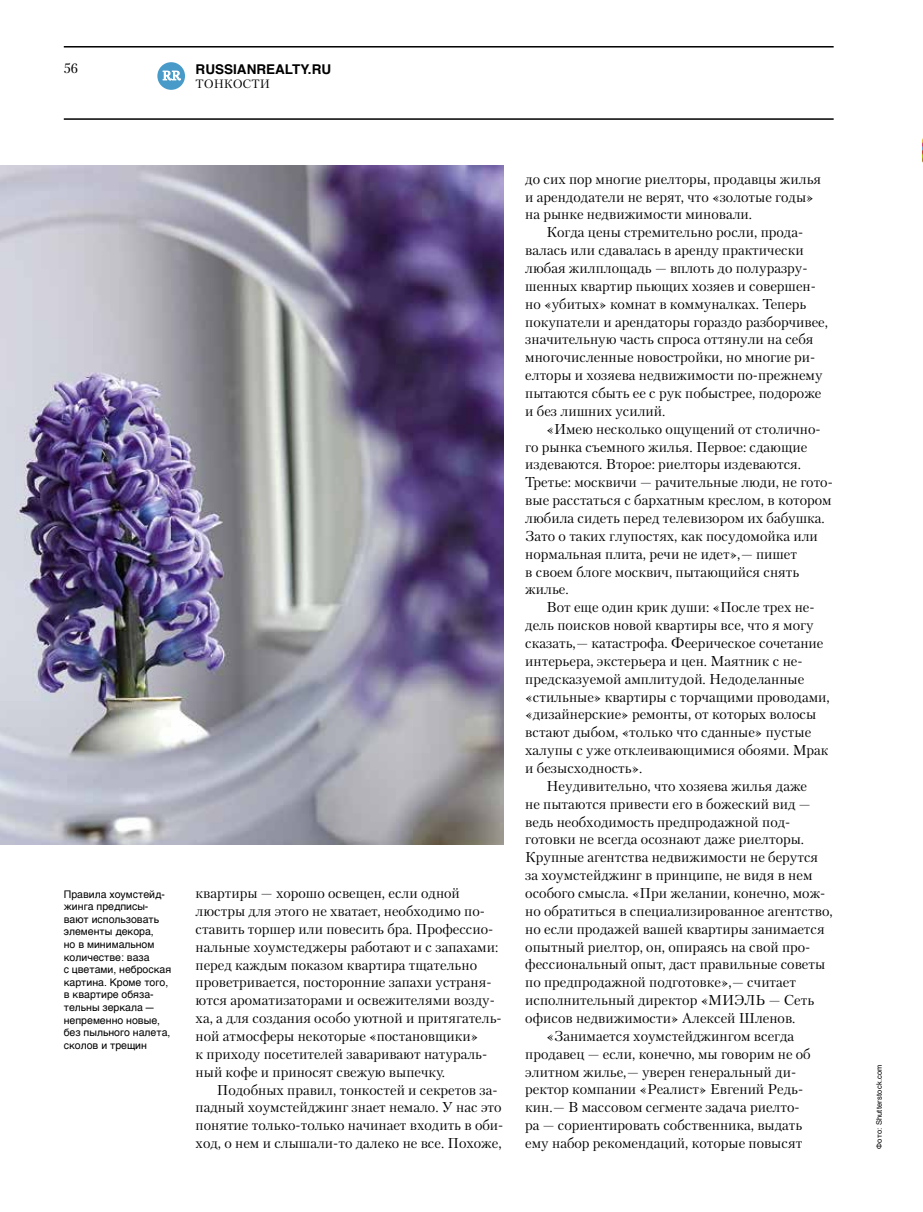
<style>
.page{position:relative;width:923px;height:1212px;background:#fff}
.page>*{position:absolute;margin:0;border:0;box-sizing:border-box;transform-origin:0 0}
.t1{font:14.25px/17.9px "Petersburg TF";color:#000}
.t2{font:700 13.5px "Helvetica TF";color:#000}
.t3{font:13.5px "Petersburg TF";color:#000}
.t4{font:12.6px "Petersburg TF";color:#fff}
.t5{font:12px "Petersburg TF";color:#000}
.t6{font:10.5px/12.6px "Helvetica TF";color:#000}
.t7{font:7.5px "Helvetica TF";letter-spacing:.025em;color:#000}
</style>
<div class="page">
<hr style="left:64px;top:118px;width:769px;height:2px;background:#000">
<hr style="left:64px;top:46px;width:769px;height:2px;background:#000">
<div style="left:157px;top:62px;width:28px;height:28px;background:#489bc8;border-radius:50%"></div>
<svg style="left:163px;top:71px;width:18px;height:9px"></svg>
<img style="left:0;top:166px;width:504px;height:678px">
<img style="left:922px;top:138px;width:1px;height:25px">
<p class="t3" style="left:64px;top:60px;width:16px">56</p>
<p class="t2" style="left:196px;top:58px;width:137px">RUSSIANREALTY.RU</p>
<p class="t5" style="left:196px;top:77px;width:39px">Тонкос</p>
<p class="t5" style="left:251px;top:77px;width:17px">ти</p>
<p class="t4" style="left:162px;top:68px;width:20px">RR</p>
<p class="t6" style="left:64px;top:888px;width:109px">Правила хоумстейд&shy;жинга предписы&shy;вают использовать элементы декора,<br>но в минимальном количестве: ваза<br>с цветами, неброская картина. Кроме того, в квартире обяза&shy;тельны зеркала — непременно новые, без пыльного налета, сколов и трещин</p>
<p class="t1" style="left:196px;top:884px;width:307px">квартиры — хорошо освещен, если одной люстры для этого не хватает, необходимо по&shy;ставить торшер или повесить бра. Профессио&shy;нальные хоумстеджеры работают и с запахами: перед каждым показом квартира тщательно проветривается, посторонние запахи устраня&shy;ются ароматизаторами и освежителями возду&shy;ха, а для создания особо уютной и притягатель&shy;ной атмосферы некоторые «постановщики»<br>к приходу посетителей заваривают натураль&shy;ный кофе и приносят свежую выпечку.</p>
<p class="t1" style="left:196px;top:1080px;width:309px;text-indent:21px">Подобных правил, тонкостей и секретов за&shy;падный хоумстейджинг знает немало. У нас это понятие только-только начинает входить в оби&shy;ход, о нем и слышали-то далеко не все. Похоже,</p>
<p class="t1" style="left:525px;top:169px;width:297px">до сих пор многие риелторы, продавцы жилья и арендодатели не верят, что «золотые годы» на рынке недвижимости миновали.</p>
<p class="t1" style="left:525px;top:223px;width:304px;text-indent:21px">Когда цены стремительно росли, прода&shy;валась или сдавалась в аренду практически любая жилплощадь — вплоть до полуразру&shy;шенных квартир пьющих хозяев и совершен&shy;но «убитых» комнат в коммуналках. Теперь покупатели и арендаторы гораздо разборчивее, значительную часть спроса оттянули на себя многочисленные новостройки, но многие ри&shy;елторы и хозяева недвижимости по-прежнему пытаются сбыть ее с рук побыстрее, подороже и без лишних усилий.</p>
<p class="t1" style="left:525px;top:419px;width:309px;text-indent:21px">«Имею несколько ощущений от столично&shy;го рынка съемного жилья. Первое: сдающие издеваются. Второе: риелторы издеваются.<br>Третье: москвичи — рачительные люди, не гото&shy;вые расстаться с бархатным креслом, в котором любила сидеть перед телевизором их бабушка.<br>Зато о таких глупостях, как посудомойка или нормальная плита, речи не идет»,— пишет<br>в своем блоге москвич, пытающийся снять жилье.</p>
<p class="t1" style="left:546px;top:598px;width:269px">Вот еще один крик души: «После трех не-</p>
<p class="t1" style="left:525px;top:616px;width:290px">дель поисков новой квартиры все, что я могу</p>
<p class="t1" style="left:525px;top:634px;width:299px">сказать,— катастрофа. Феерическое сочетание</p>
<p class="t1" style="left:525px;top:652px;width:279px">интерьера, экстерьера и цен. Маятник с не-</p>
<p class="t1" style="left:525px;top:669px;width:280px">предсказуемой амплитудой. Недоделанные</p>
<p class="t1" style="left:525px;top:687px;width:306px">«стильные» квартиры с торчащими проводами,</p>
<p class="t1" style="left:525px;top:705px;width:292px">«дизайнерские» ремонты, от которых волосы</p>
<p class="t1" style="left:525px;top:723px;width:287px">встают дыбом, «только что сданные» пустые</p>
<p class="t1" style="left:525px;top:741px;width:305px">халупы с уже отклеивающимися обоями. Мрак</p>
<p class="t1" style="left:525px;top:759px;width:119px">и безысходность».</p>
<p class="t1" style="left:546px;top:777px;width:262px">Неудивительно, что хозяева жилья даже</p>
<p class="t1" style="left:525px;top:794px;width:287px">не пытаются привести его в божеский вид —</p>
<p class="t1" style="left:525px;top:812px;width:266px">ведь необходимость предпродажной под-</p>
<p class="t1" style="left:525px;top:830px;width:280px">готовки не всегда осознают даже риелторы.</p>
<p class="t1" style="left:525px;top:848px;width:294px">Крупные агентства недвижимости не берутся</p>
<p class="t1" style="left:525px;top:866px;width:289px">за хоумстейджинг в принципе, не видя в нем</p>
<p class="t1" style="left:525px;top:884px;width:302px">особого смысла. «При желании, конечно, мож-</p>
<p class="t1" style="left:525px;top:902px;width:309px">но обратиться в специализированное агентство,</p>
<p class="t1" style="left:525px;top:919px;width:301px">но если продажей вашей квартиры занимается</p>
<p class="t1" style="left:525px;top:937px;width:287px">опытный риелтор, он, опираясь на свой про-</p>
<p class="t1" style="left:525px;top:955px;width:301px">фессиональный опыт, даст правильные советы</p>
<p class="t1" style="left:525px;top:973px;width:272px">по предпродажной подготовке»,— считает</p>
<p class="t1" style="left:525px;top:991px;width:290px">исполнительный директор «МИЭЛЬ — Сеть</p>
<p class="t1" style="left:525px;top:1009px;width:272px">офисов недвижимости» Алексей Шленов.</p>
<p class="t1" style="left:546px;top:1027px;width:249px">«Занимается хоумстейджингом всегда</p>
<p class="t1" style="left:525px;top:1044px;width:287px">продавец — если, конечно, мы говорим не об</p>
<p class="t1" style="left:525px;top:1062px;width:272px">элитном жилье,— уверен генеральный ди-</p>
<p class="t1" style="left:525px;top:1080px;width:279px">ректор компании «Реалист» Евгений Редь-</p>
<p class="t1" style="left:525px;top:1098px;width:276px">кин.— В массовом сегменте задача риелто-</p>
<p class="t1" style="left:525px;top:1116px;width:279px">ра — сориентировать собственника, выдать</p>
<p class="t1" style="left:525px;top:1134px;width:278px">ему набор рекомендаций, которые повысят</p>
<p class="t7" style="left:873px;top:1148px;width:85px;rotate:-90deg">Фото: Shutterstock.com</p>
</div>
